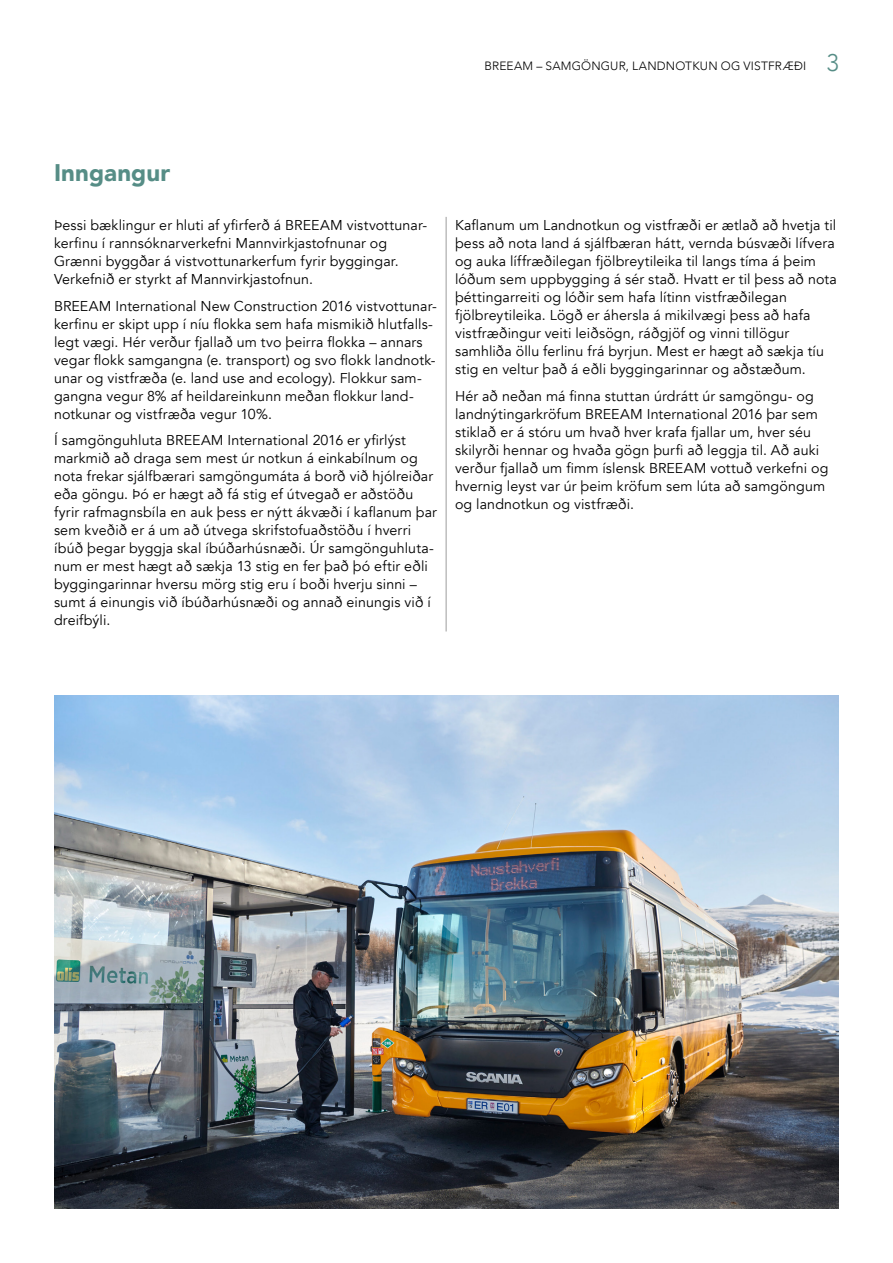
<style>
.page{position:relative;width:893px;height:1263px;background:#fff}
.page>*{position:absolute;margin:0;border:0;box-sizing:border-box;transform-origin:0 0}
.t1{font:900 24px "Avenir";letter-spacing:.005em;color:#568d86}
.t2{font:14.25px/18px "Avenir";letter-spacing:.01em;color:#000}
.t3{font:300 12px "Avenir";letter-spacing:.015em;color:#000}
.s1{font-size:24px;color:#568d86}
</style>
<div class="page">
<hr style="left:446px;top:217px;width:1px;height:414px;background:#9c9c9d">
<img style="left:54px;top:695px;width:785px;height:514px">
<p class="t3" style="left:484px;top:59px;width:356px">BREEAM – SAMGÖNGUR, LANDNOTKUN OG VISTFRÆÐI <span class="s1">3</span></p>
<h1 class="t1" style="left:54px;top:152px;width:118px">Inngangur</h1>
<p class="t2" style="left:54px;top:216px;width:375px">Þessi bæklingur er hluti af yfirferð á BREEAM vistvottunar&shy;kerfinu í rannsóknarverkefni Mannvirkjastofnunar og Grænni byggðar á vistvottunarkerfum fyrir byggingar.<br>Verkefnið er styrkt af Mannvirkjastofnun.</p>
<p class="t2" style="left:54px;top:297px;width:384px">BREEAM International New Construction 2016 vistvottunar&shy;kerfinu er skipt upp í níu flokka sem hafa mismikið hlutfalls&shy;legt vægi. Hér verður fjallað um tvo þeirra flokka – annars vegar flokk samgangna (e. transport) og svo flokk landnotk&shy;unar og vistfræða (e. land use and ecology). Flokkur sam&shy;gangna vegur 8% af heildareinkunn meðan flokkur land&shy;notkunar og vistfræða vegur 10%.</p>
<p class="t2" style="left:54px;top:431px;width:384px">Í samgönguhluta BREEAM International 2016 er yfirlýst markmið að draga sem mest úr notkun á einkabílnum og nota frekar sjálfbærari samgöngumáta á borð við hjólreiðar eða göngu. Þó er hægt að fá stig ef útvegað er aðstöðu fyrir rafmagnsbíla en auk þess er nýtt ákvæði í kaflanum þar sem kveðið er á um að útvega skrifstofuaðstöðu í hverri íbúð þegar byggja skal íbúðarhúsnæði. Úr samgönguhluta&shy;num er mest hægt að sækja 13 stig en fer það þó eftir eðli byggingarinnar hversu mörg stig eru í boði hverju sinni – sumt á einungis við íbúðarhúsnæði og annað einungis við í dreifbýli.</p>
<p class="t2" style="left:455px;top:216px;width:383px">Kaflanum um Landnotkun og vistfræði er ætlað að hvetja til þess að nota land á sjálfbæran hátt, vernda búsvæði lífvera og auka líffræðilegan fjölbreytileika til langs tíma á þeim lóðum sem uppbygging á sér stað. Hvatt er til þess að nota þéttingarreiti og lóðir sem hafa lítinn vistfræðilegan fjölbreytileika. Lögð er áhersla á mikilvægi þess að hafa vistfræðingur veiti leiðsögn, ráðgjöf og vinni tillögur samhliða öllu ferlinu frá byrjun. Mest er hægt að sækja tíu stig en veltur það á eðli byggingarinnar og aðstæðum.</p>
<p class="t2" style="left:455px;top:387px;width:375px">Hér að neðan má finna stuttan úrdrátt úr samgöngu- og landnýtingarkröfum BREEAM International 2016 þar sem stiklað er á stóru um hvað hver krafa fjallar um, hver séu skilyrði hennar og hvaða gögn þurfi að leggja til. Að auki verður fjallað um fimm íslensk BREEAM vottuð verkefni og hvernig leyst var úr þeim kröfum sem lúta að samgöngum og landnotkun og vistfræði.</p>
</div>
